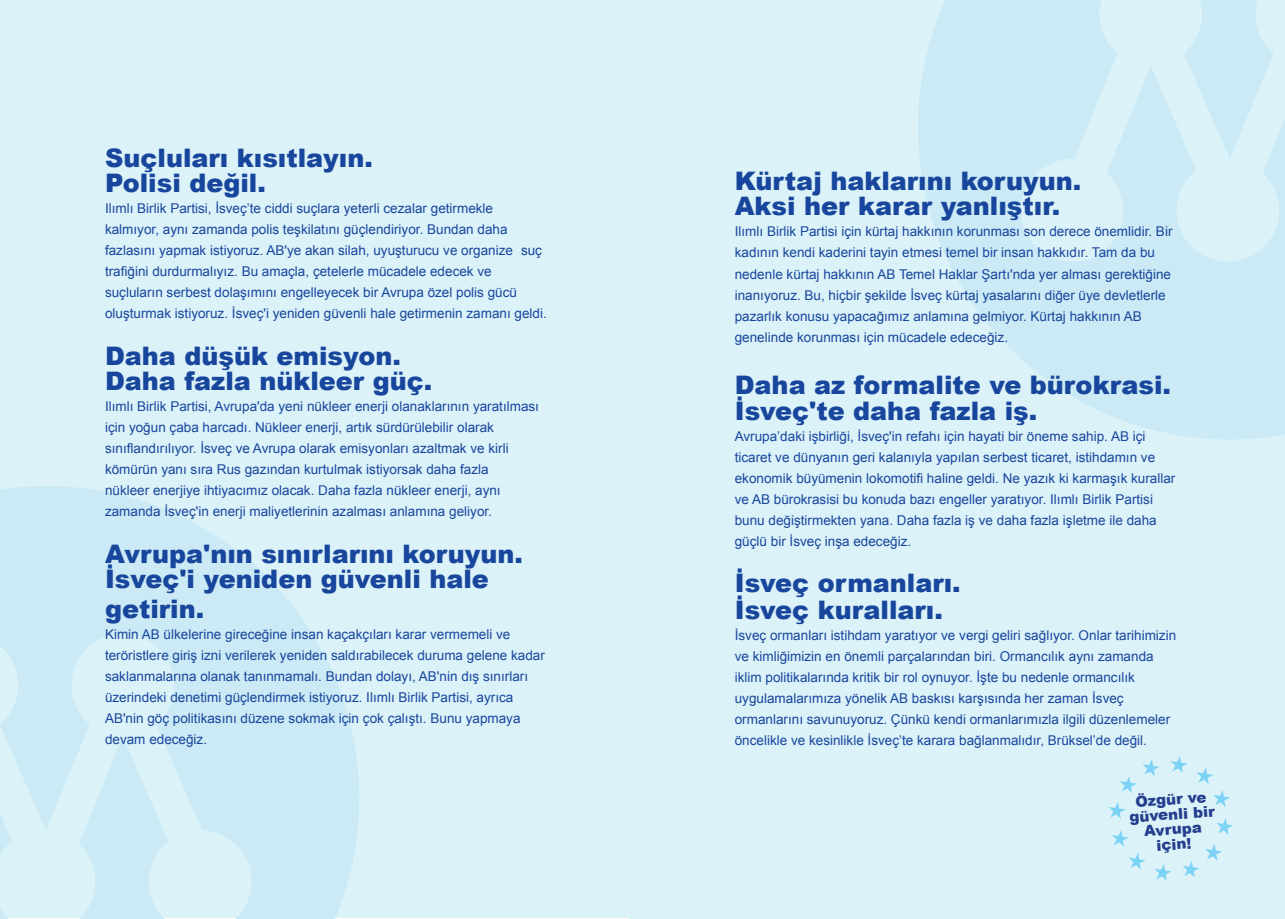
<style>
.page{position:relative;width:1285px;height:919px;background:#fff}
.page>*{position:absolute;margin:0;border:0;box-sizing:border-box;transform-origin:0 0}
.t1{font:900 25.5px/25.5px "Arial";color:#18469d}
.t2{font:900 15px/15px "Arial";color:#253f8e;text-align:center}
.t3{font:13.5px/21px "Arial";color:#18469d}
</style>
<div class="page">
<div style="left:0;top:0;width:654px;height:917px;background:#dcf2f9"></div>
<svg style="left:0;top:486px;width:359px;height:432px;fill:#cbeaf5"></svg>
<div style="left:629px;top:0;width:655px;height:918px;background:#dcf2f9"></div>
<svg style="left:918px;top:0;width:366px;height:439px;fill:#cbeaf5"></svg>
<svg style="left:1171px;top:756px;width:16px;height:17px"></svg>
<svg style="left:1143px;top:759px;width:16px;height:17px"></svg>
<svg style="left:1120px;top:776px;width:16px;height:17px"></svg>
<svg style="left:1109px;top:802px;width:16px;height:16px"></svg>
<svg style="left:1112px;top:830px;width:16px;height:16px"></svg>
<svg style="left:1129px;top:853px;width:16px;height:16px"></svg>
<svg style="left:1155px;top:864px;width:16px;height:16px"></svg>
<svg style="left:1183px;top:844px;width:38px;height:33px"></svg>
<svg style="left:1216px;top:818px;width:17px;height:16px"></svg>
<svg style="left:1213px;top:790px;width:16px;height:16px"></svg>
<svg style="left:1196px;top:767px;width:17px;height:17px"></svg>
<h1 class="t1" style="left:105px;top:144px;width:269px">Suçluları kısıtlayın.<br>Polisi değil.</h1>
<p class="t3" style="left:105px;top:198px;width:443px">Ilımlı Birlik Partisi, İsveç’te ciddi suçlara yeterli cezalar getirmekle kalmıyor, aynı zamanda polis teşkilatını güçlendiriyor. Bundan daha fazlasını yapmak istiyoruz. AB'ye akan silah, uyuşturucu ve organize suç trafiğini durdurmalıyız. Bu amaçla, çetelerle mücadele edecek ve suçluların serbest dolaşımını engelleyecek bir Avrupa özel polis gücü oluşturmak istiyoruz. İsveç'i yeniden güvenli hale getirmenin zamanı geldi.</p>
<h1 class="t1" style="left:105px;top:342px;width:329px">Daha düşük emisyon.<br>Daha fazla nükleer güç.</h1>
<p class="t3" style="left:105px;top:396px;width:435px">Ilımlı Birlik Partisi, Avrupa'da yeni nükleer enerji olanaklarının yaratılması için yoğun çaba harcadı. Nükleer enerji, artık sürdürülebilir olarak sınıflandırılıyor. İsveç ve Avrupa olarak emisyonları azaltmak ve kirli kömürün yanı sıra Rus gazından kurtulmak istiyorsak daha fazla<br>nükleer enerjiye ihtiyacımız olacak. Daha fazla nükleer enerji, aynı zamanda İsveç'in enerji maliyetlerinin azalması anlamına geliyor.</p>
<h1 class="t1" style="left:105px;top:540px;width:419px">Avrupa'nın sınırlarını koruyun.<br>İsveç'i yeniden güvenli hale</h1>
<h1 class="t1" style="left:105px;top:595px;width:101px">getirin.</h1>
<p class="t3" style="left:105px;top:624px;width:441px">Kimin AB ülkelerine gireceğine insan kaçakçıları karar vermemeli ve teröristlere giriş izni verilerek yeniden saldırabilecek duruma gelene kadar saklanmalarına olanak tanınmamalı. Bundan dolayı, AB'nin dış sınırları üzerindeki denetimi güçlendirmek istiyoruz. Ilımlı Birlik Partisi, ayrıca AB'nin göç politikasını düzene sokmak için çok çalıştı. Bunu yapmaya devam edeceğiz.</p>
<h1 class="t1" style="left:734px;top:167px;width:348px">Kürtaj haklarını koruyun.<br>Aksi her karar yanlıştır.</h1>
<p class="t3" style="left:734px;top:221px;width:439px">Ilımlı Birlik Partisi için kürtaj hakkının korunması son derece önemlidir. Bir kadının kendi kaderini tayin etmesi temel bir insan hakkıdır. Tam da bu nedenle kürtaj hakkının AB Temel Haklar Şartı'nda yer alması gerektiğine inanıyoruz. Bu, hiçbir şekilde İsveç kürtaj yasalarını diğer üye devletlerle pazarlık konusu yapacağımız anlamına gelmiyor. Kürtaj hakkının AB genelinde korunması için mücadele edeceğiz.</p>
<h1 class="t1" style="left:734px;top:371px;width:437px">Daha az formalite ve bürokrasi.<br>İsveç'te daha fazla iş.</h1>
<p class="t3" style="left:734px;top:425px;width:442px">Avrupa’daki işbirliği, İsveç'in refahı için hayati bir öneme sahip. AB içi ticaret ve dünyanın geri kalanıyla yapılan serbest ticaret, istihdamın ve ekonomik büyümenin lokomotifi haline geldi. Ne yazık ki karmaşık kurallar ve AB bürokrasisi bu konuda bazı engeller yaratıyor. Ilımlı Birlik Partisi bunu değiştirmekten yana. Daha fazla iş ve daha fazla işletme ile daha güçlü bir İsveç inşa edeceğiz.</p>
<h1 class="t1" style="left:734px;top:568px;width:227px;line-height:27px">İsveç ormanları.<br>İsveç kuralları.</h1>
<p class="t3" style="left:734px;top:625px;width:443px">İsveç ormanları istihdam yaratıyor ve vergi geliri sağlıyor. Onlar tarihimizin ve kimliğimizin en önemli parçalarından biri. Ormancılık aynı zamanda iklim politikalarında kritik bir rol oynuyor. İşte bu nedenle ormancılık uygulamalarımıza yönelik AB baskısı karşısında her zaman İsveç ormanlarını savunuyoruz. Çünkü kendi ormanlarımızla ilgili düzenlemeler öncelikle ve kesinlikle İsveç’te karara bağlanmalıdır, Brüksel’de değil.</p>
<p class="t2" style="left:1127px;top:794px;width:87px;rotate:-4deg">Özgür ve güvenli bir<br>Avrupa için!</p>
</div>
